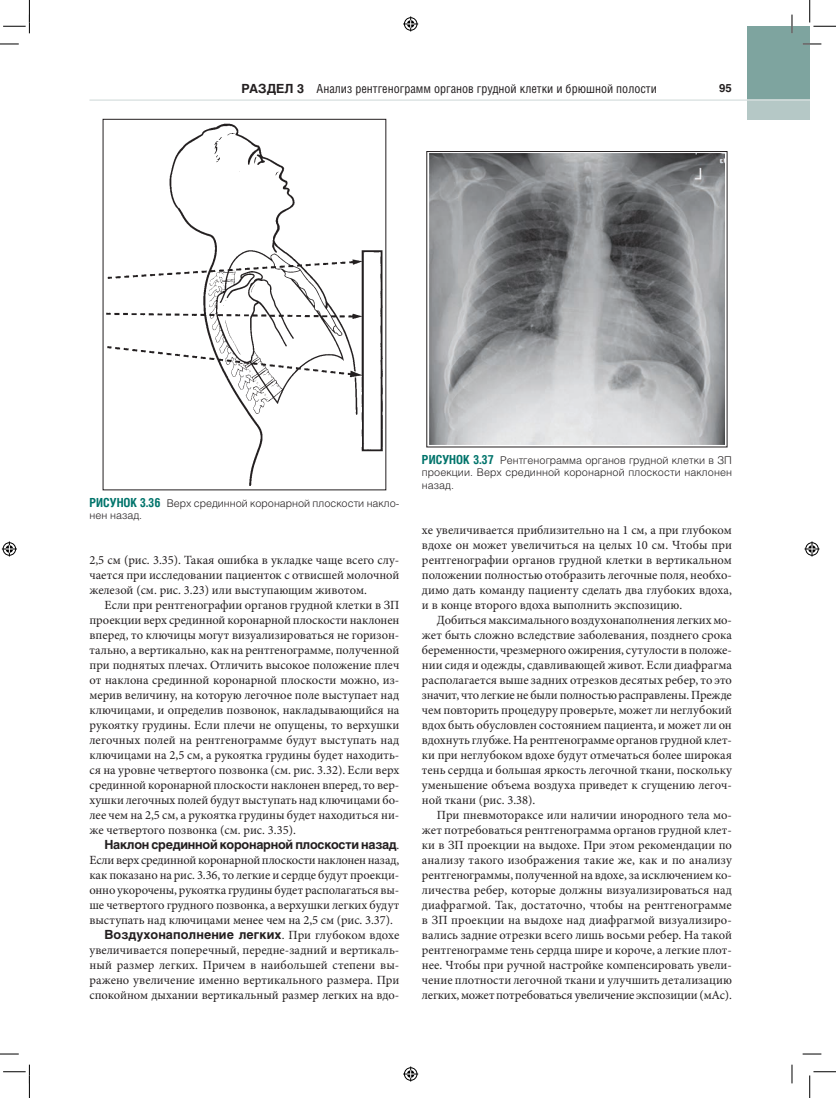
<style>
.page{position:relative;width:836px;height:1098px;background:#fff}
.page>*{position:absolute;margin:0;border:0;box-sizing:border-box;transform-origin:0 0}
.txt{font:12.5px/15px "Minion Pro";color:#231f20;text-align:justify}
.txt_min{font:12.5px/15px "Minion Pro";letter-spacing:-.005em;color:#231f20;text-align:justify}
.t1{font:12.5px "Helios Cond";color:#231f20}
.t2{font:700 11.25px "Helios";color:#231f20}
.Risunok{font:300 10.62px/12.5px "Helios";color:#231f20}
.s1{font-family:"Helios";font-weight:700}
.s2{font-family:"Helios Cond";font-weight:700;font-size:12.5px;color:#00746b}
</style>
<div class="page">
<div style="left:746px;top:26px;width:63px;height:93px;background:#7ea49f"></div>
<div style="left:746px;top:99px;width:63px;height:20px;background:#b5c8c6"></div>
<hr style="left:89px;top:99px;width:720px;height:2px;background:#d6dfde">
<img style="left:106px;top:123px;width:277px;height:363px">
<img style="left:429px;top:154px;width:294px;height:290px">
<svg style="left:0;top:43px;width:19px;height:2px"></svg>
<svg style="left:802px;top:43px;width:19px;height:2px"></svg>
<svg style="left:0;top:1053px;width:19px;height:2px"></svg>
<svg style="left:802px;top:1053px;width:19px;height:2px"></svg>
<svg style="left:791px;top:15px;width:1px;height:18px"></svg>
<svg style="left:791px;top:1064px;width:1px;height:19px"></svg>
<svg style="left:3px;top:0;width:27px;height:33px"></svg>
<svg style="left:3px;top:1064px;width:27px;height:34px"></svg>
<svg style="left:809px;top:0;width:26px;height:27px"></svg>
<svg style="left:809px;top:1071px;width:26px;height:27px"></svg>
<svg style="left:403px;top:16px;width:15px;height:15px"></svg>
<svg style="left:403px;top:1066px;width:15px;height:15px"></svg>
<svg style="left:2px;top:541px;width:15px;height:15px"></svg>
<svg style="left:804px;top:541px;width:15px;height:15px"></svg>
<p class="t1" style="left:241px;top:81px;width:417px"><span class="s1">РАЗДЕЛ 3</span> Анализ рентгенограмм органов грудной клетки и брюшной полости</p>
<p class="t2" style="left:719px;top:82px;width:14px">95</p>
<p class="Risunok" style="left:89px;top:496px;width:311px"><span class="s2">РИСУНОК 3.36</span> Верх срединной коронарной плоскости накло‑ нен назад.</p>
<p class="txt" style="left:89px;top:553px;width:311px">2,5 см (рис. 3.35). Такая ошибка в укладке чаще всего слу&shy;чается при исследовании пациенток с отвисшей молочной железой (см. рис. 3.23) или выступающим животом.</p>
<p class="txt" style="left:89px;top:598px;width:311px;text-indent:15px">Если при рентгенографии органов грудной клетки в ЗП проекции верх срединной коронарной плоскости наклонен вперед, то ключицы могут визуализироваться не горизон&shy;тально, а вертикально, как на рентгенограмме, полученной при поднятых плечах. Отличить высокое положение плеч от наклона срединной коронарной плоскости можно, из&shy;мерив величину, на которую легочное поле выступает над ключицами, и определив позвонок, накладывающийся на рукоятку грудины. Если плечи не опущены, то верхушки легочных полей на рентгенограмме будут выступать над ключицами на 2,5 см, а рукоятка грудины будет находить&shy;ся на уровне четвертого позвонка (см. рис. 3.32). Если верх срединной коронарной плоскости наклонен вперед, то вер&shy;хушки легочных полей будут выступать над ключицами бо&shy;лее чем на 2,5 см, а рукоятка грудины будет находиться ни&shy;же четвертого позвонка (см. рис. 3.35).</p>
<p class="txt_min" style="left:89px;top:838px;width:311px;text-indent:15px"><span class="s1">Наклон срединной коронарной плоскости назад</span>.<br>Если верх срединной коронарной плоскости наклонен назад, как показано на рис. 3.36, то легкие и сердце будут проекци&shy;онно укорочены, рукоятка грудины будет располагаться вы&shy;ше четвертого грудного позвонка, а верхушки легких будут выступать над ключицами менее чем на 2,5 см (рис. 3.37).</p>
<p class="txt" style="left:89px;top:928px;width:311px;text-indent:15px"><span class="s1">Воздухонаполнение легких</span>. При глубоком вдохе увеличивается поперечный, передне-задний и вертикаль&shy;ный размер легких. Причем в наибольшей степени вы&shy;ражено увеличение именно вертикального размера. При спокойном дыхании вертикальный размер легких на вдо-</p>
<p class="Risunok" style="left:422px;top:454px;width:311px;text-align:justify"><span class="s2">РИСУНОК 3.37</span> Рентгенограмма органов грудной клетки в ЗП проекции. Верх срединной коронарной плоскости наклонен назад.</p>
<p class="txt" style="left:422px;top:523px;width:311px">хе увеличивается приблизительно на 1 см, а при глубоком вдохе он может увеличиться на целых 10 см. Чтобы при рентгенографии органов грудной клетки в вертикальном положении полностью отобразить легочные поля, необхо&shy;димо дать команду пациенту сделать два глубоких вдоха, и в конце второго вдоха выполнить экспозицию.</p>
<p class="txt" style="left:422px;top:613px;width:311px;text-indent:15px">Добиться максимального воздухонаполнения легких мо&shy;жет быть сложно вследствие заболевания, позднего срока беременности, чрезмерного ожирения, сутулости в положе&shy;нии сидя и одежды, сдавливающей живот. Если диафрагма располагается выше задних отрезков десятых ребер, то это значит, что легкие не были полностью расправлены. Прежде чем повторить процедуру проверьте, может ли неглубокий вдох быть обусловлен состоянием пациента, и может ли он вдохнуть глубже. На рентгенограмме органов грудной клет&shy;ки при неглубоком вдохе будут отмечаться более широкая тень сердца и большая яркость легочной ткани, поскольку уменьшение объема воздуха приведет к сгущению легоч&shy;ной ткани (рис. 3.38).</p>
<p class="txt" style="left:422px;top:808px;width:311px;text-indent:15px">При пневмотораксе или наличии инородного тела мо&shy;жет потребоваться рентгенограмма органов грудной клет&shy;ки в ЗП проекции на выдохе. При этом рекомендации по анализу такого изображения такие же, как и по анализу рентгенограммы, полученной на вдохе, за исключением ко&shy;личества ребер, которые должны визуализироваться над диафрагмой. Так, достаточно, чтобы на рентгенограмме в ЗП проекции на выдохе над диафрагмой визуализиро&shy;вались задние отрезки всего лишь восьми ребер. На такой рентгенограмме тень сердца шире и короче, а легкие плот&shy;нее. Чтобы при ручной настройке компенсировать увели&shy;чение плотности легочной ткани и улучшить детализацию легких, может потребоваться увеличение экспозиции (мАс).</p>
</div>
